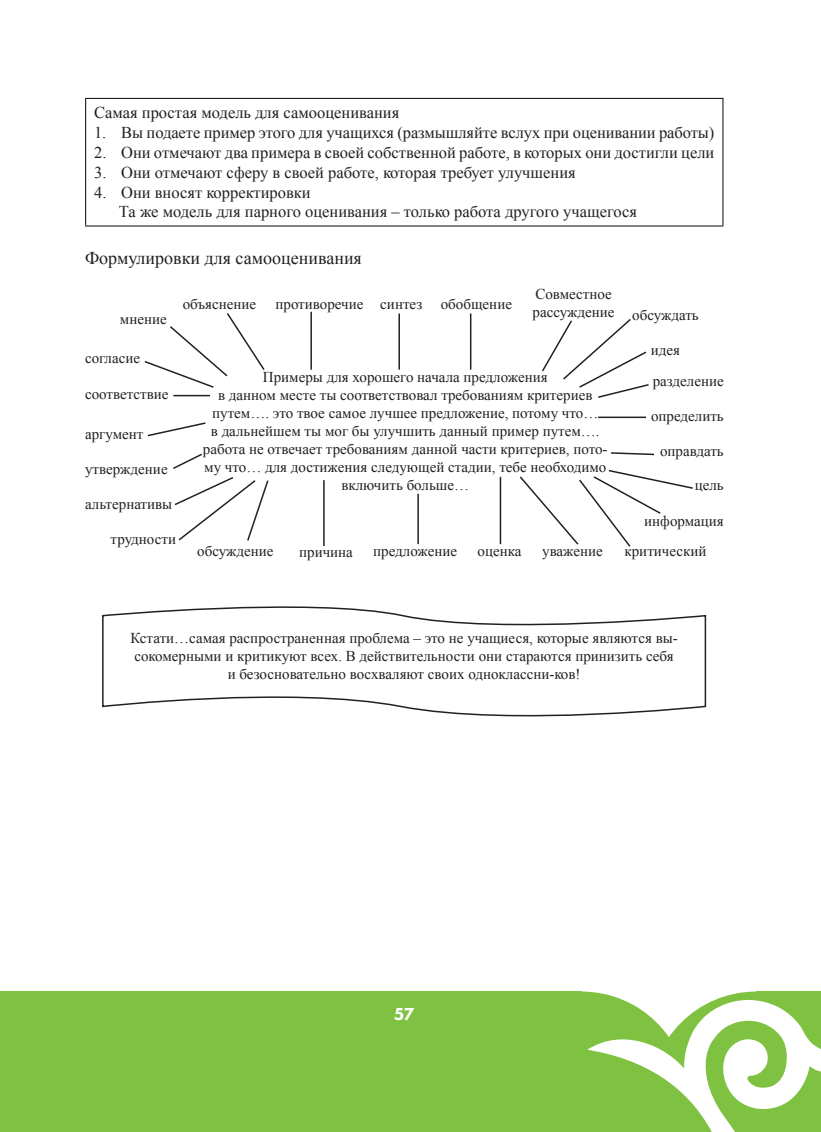
<style>
.page{position:relative;width:821px;height:1132px;background:#fff}
.page>*{position:absolute;margin:0;border:0;box-sizing:border-box;transform-origin:0 0}
.t1{font:18px "Times New Roman";color:#231f20}
.t2{font:800 18px "Futura New";color:#fff}
.t3{font:16.5px/19.8px "Times New Roman";color:#231f20}
.t4{font:15px/18px "Times New Roman";color:#231f20;text-align:center}
</style>
<div class="page">
<div style="left:0;top:991px;width:581px;height:140px;background:#7fc241"></div>
<svg style="left:581px;top:991px;width:240px;height:140px"></svg>
<hr style="left:85px;top:98px;width:638px;height:1px;background:#231f20">
<hr style="left:85px;top:99px;width:1px;height:126px;background:#231f20">
<hr style="left:722px;top:99px;width:1px;height:126px;background:#231f20">
<hr style="left:85px;top:225px;width:638px;height:1px;background:#231f20">
<hr style="left:173px;top:395px;width:37px;height:1px;background:#231f20">
<svg style="left:147px;top:422px;width:59px;height:15px"></svg>
<svg style="left:173px;top:453px;width:96px;height:88px"></svg>
<hr style="left:323px;top:480px;width:2px;height:66px;background:#231f20">
<hr style="left:417px;top:493px;width:2px;height:51px;background:#231f20">
<hr style="left:499px;top:477px;width:2px;height:67px;background:#231f20">
<svg style="left:519px;top:469px;width:174px;height:78px"></svg>
<svg style="left:611px;top:452px;width:43px;height:4px"></svg>
<hr style="left:598px;top:416px;width:48px;height:2px;background:#231f20">
<svg style="left:542px;top:319px;width:107px;height:79px"></svg>
<hr style="left:470px;top:313px;width:1px;height:56px;background:#231f20">
<hr style="left:398px;top:313px;width:2px;height:56px;background:#231f20">
<hr style="left:310px;top:312px;width:2px;height:57px;background:#231f20">
<svg style="left:144px;top:313px;width:121px;height:75px"></svg>
<svg style="left:102px;top:606px;width:605px;height:111px"></svg>
<p class="t3" style="left:94px;top:103px;width:307px">Самая простая модель для самооценивания</p>
<p class="t3" style="left:94px;top:122px;width:622px">1. Вы подаете пример этого для учащихся (размышляйте вслух при оценивании работы)</p>
<p class="t3" style="left:94px;top:142px;width:622px">2. Они отмечают два примера в своей собственной работе, в которых они достигли цели</p>
<p class="t3" style="left:94px;top:162px;width:483px">3. Они отмечают сферу в своей работе, которая требует улучшения</p>
<p class="t3" style="left:119px;top:182px;width:519px;text-indent:-25px">4. Они вносят корректировки<br>Та же модель для парного оценивания – только работа другого учащегося</p>
<p class="t1" style="left:85px;top:245px;width:278px">Формулировки для самооценивания</p>
<p class="t4" style="left:120px;top:309px;width:48px">мнение</p>
<p class="t4" style="left:183px;top:294px;width:75px">объяснение</p>
<p class="t4" style="left:275px;top:294px;width:238px">противоречие синтез обобщение</p>
<p class="t4" style="left:532px;top:285px;width:83px;text-align:left">Совместное рассуждение</p>
<p class="t4" style="left:85px;top:348px;width:57px">согласие</p>
<p class="t4" style="left:85px;top:384px;width:85px">соответствие</p>
<p class="t4" style="left:85px;top:424px;width:60px">аргумент</p>
<p class="t4" style="left:85px;top:459px;width:84px">утверждение</p>
<p class="t4" style="left:85px;top:494px;width:89px">альтернативы</p>
<p class="t4" style="left:203px;top:368px;width:406px">Примеры для хорошего начала предложения<br>в данном месте ты соответствовал требованиям критериев путем…. это твое самое лучшее предложение, потому что…<br>в дальнейшем ты мог бы улучшить данный пример путем…. работа не отвечает требованиям данной части критериев, пото&shy;му что… для достижения следующей стадии, тебе необходимо включить больше…</p>
<p class="t4" style="left:632px;top:305px;width:68px">обсуждать</p>
<p class="t4" style="left:651px;top:333px;width:74px;line-height:31.7px;text-align:left">идея разделение</p>
<p class="t4" style="left:651px;top:407px;width:74px">определить</p>
<p class="t4" style="left:660px;top:442px;width:65px">оправдать</p>
<p class="t4" style="left:694px;top:476px;width:31px">цель</p>
<p class="t4" style="left:644px;top:511px;width:81px">информация</p>
<p class="t4" style="left:111px;top:529px;width:67px">трудности</p>
<p class="t4" style="left:197px;top:542px;width:78px">обсуждение</p>
<p class="t4" style="left:299px;top:542px;width:55px">причина</p>
<p class="t4" style="left:373px;top:542px;width:85px">предложение</p>
<p class="t4" style="left:477px;top:542px;width:45px">оценка</p>
<p class="t4" style="left:542px;top:542px;width:62px">уважение</p>
<p class="t4" style="left:624px;top:542px;width:83px">критический</p>
<p class="t4" style="left:130px;top:629px;width:549px">Кстати…самая распространенная проблема – это не учащиеся, которые являются вы&shy;сокомерными и критикуют всех. В действительности они стараются принизить себя и безосновательно восхваляют своих одноклассни-ков!</p>
<p class="t2" style="left:394px;top:1002px;width:22px">57</p>
</div>
